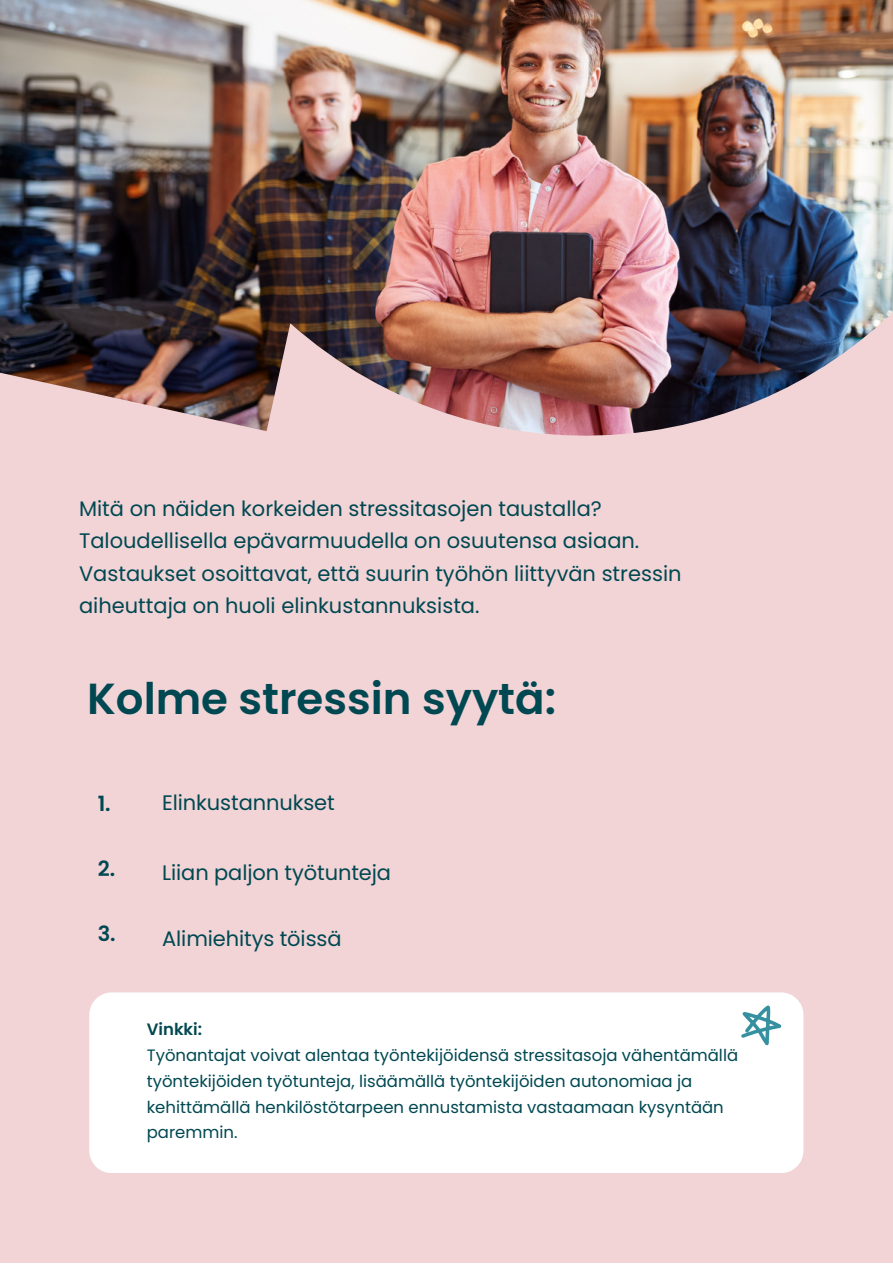
<style>
.page{position:relative;width:893px;height:1264px;background:#fff}
.page>*{position:absolute;margin:0;border:0;box-sizing:border-box;transform-origin:0 0}
.t1{font:600 43.5px "Poppins";color:#004851}
.t2{font:21px/32.5px "Poppins";color:#004851}
.t3{font:600 21px "Poppins";color:#004851}
.t4{font:16.5px/25.8px "Poppins";color:#004851}
.t5{font:600 16.5px "Poppins";color:#004851}
</style>
<div class="page">
<div style="left:0;top:0;width:892px;height:1262px;background:#f2d4d7"></div>
<img style="left:0;top:0;width:892px;height:436px">
<div style="left:89px;top:992px;width:714px;height:181px;background:#fff;border-radius:22px"></div>
<svg style="left:741px;top:1005px;width:41px;height:41px"></svg>
<p class="t2" style="left:79px;top:492px;width:604px">Mitä on näiden korkeiden stressitasojen taustalla?<br>Taloudellisella epävarmuudella on osuutensa asiaan.<br>Vastaukset osoittavat, että suurin työhön liittyvän stressin aiheuttaja on huoli elinkustannuksista.</p>
<p class="t1" style="left:87px;top:668px;width:470px">Kolme stressin syytä:</p>
<p class="t3" style="left:98px;top:789px;width:14px">1.</p>
<p class="t2" style="left:162px;top:786px;width:174px">Elinkustannukset</p>
<p class="t3" style="left:98px;top:854px;width:19px">2.</p>
<p class="t2" style="left:162px;top:856px;width:230px">Liian paljon työtunteja</p>
<p class="t3" style="left:98px;top:919px;width:19px">3.</p>
<p class="t2" style="left:162px;top:922px;width:181px">Alimiehitys töissä</p>
<p class="t5" style="left:147px;top:1017px;width:57px">Vinkki:</p>
<p class="t4" style="left:147px;top:1042px;width:593px">Työnantajat voivat alentaa työntekijöidensä stressitasoja vähentämällä työntekijöiden työtunteja, lisäämällä työntekijöiden autonomiaa ja kehittämällä henkilöstötarpeen ennustamista vastaamaan kysyntään paremmin.</p>
</div>
